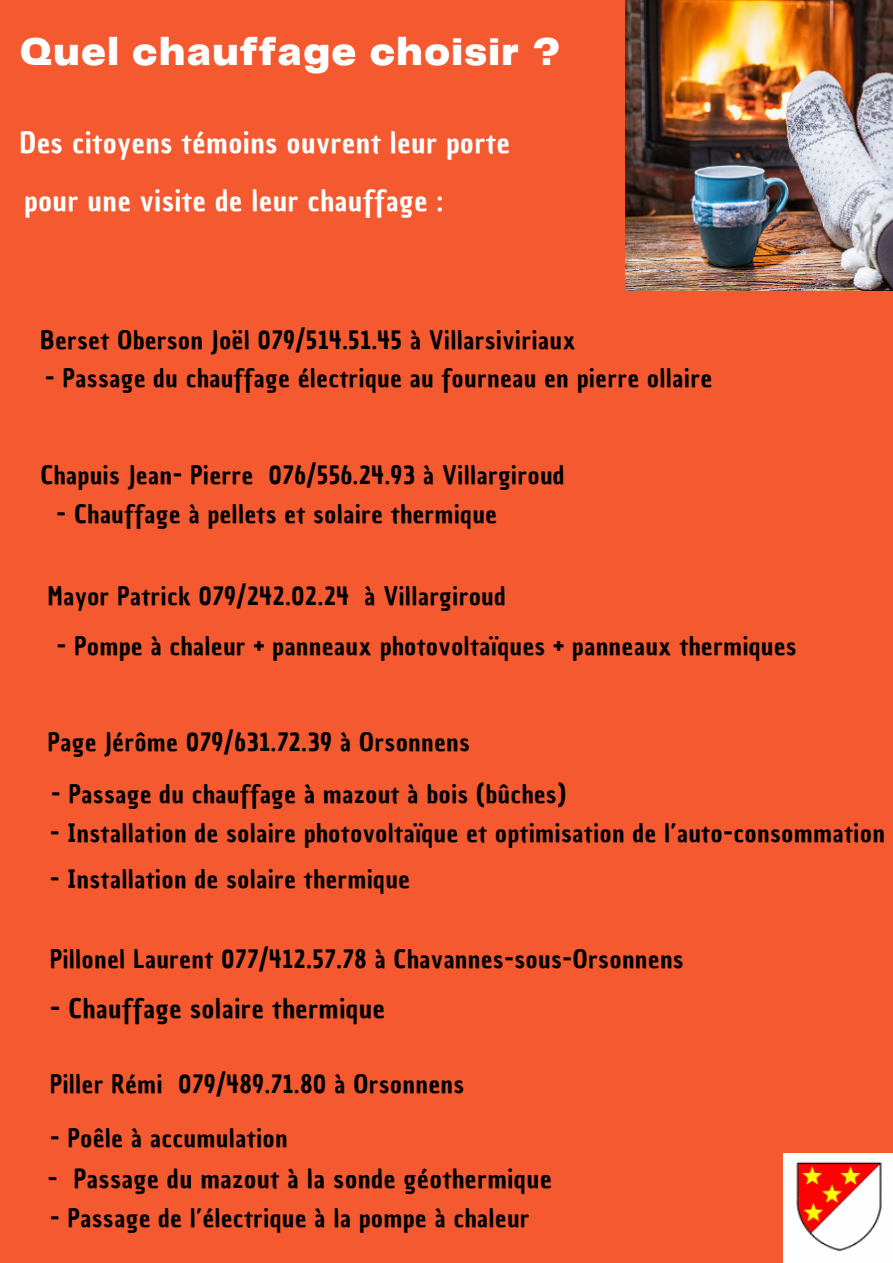
<style>
.page{position:relative;width:893px;height:1263px;background:#f4592f}
.page>*{position:absolute;margin:0;border:0;box-sizing:border-box;transform-origin:0 0}
.t1{font:900 40.28px "Telegraf";letter-spacing:.035em;color:#fff}
.t2{font:28.5px/57.4px "Chau Philomene One";letter-spacing:.035em;color:#fff}
.t3{font:26.25px "Chau Philomene One";letter-spacing:.035em;color:#000}
.t4{font:25.5px "Chau Philomene One";letter-spacing:.035em;color:#000}
.t5{font:24.75px "Chau Philomene One";letter-spacing:.035em;color:#000}
</style>
<div class="page">
<img style="left:626px;top:0;width:267px;height:290px">
<img style="left:784px;top:1154px;width:109px;height:109px">
<h1 class="t1" style="left:20px;top:35px;width:542px">Quel chauffage choisir ?</h1>
<p class="t2" style="left:20px;top:115px;width:491px">Des citoyens témoins ouvrent leur porte pour une visite de leur chauffage :</p>
<p class="t5" style="left:41px;top:323px;width:536px">Berset Oberson Joël 079/514.51.45 à Villarsiviriaux</p>
<p class="t5" style="left:45px;top:361px;width:668px">- Passage du chauffage électrique au fourneau en pierre ollaire</p>
<p class="t5" style="left:41px;top:458px;width:525px">Chapuis Jean- Pierre 076/556.24.93 à Villargiroud</p>
<p class="t5" style="left:57px;top:497px;width:442px">- Chauffage à pellets et solaire thermique</p>
<p class="t5" style="left:48px;top:580px;width:459px">Mayor Patrick 079/242.02.24 à Villargiroud</p>
<p class="t5" style="left:57px;top:629px;width:741px">- Pompe à chaleur + panneaux photovoltaïques + panneaux thermiques</p>
<p class="t5" style="left:48px;top:726px;width:423px">Page Jérôme 079/631.72.39 à Orsonnens</p>
<p class="t5" style="left:51px;top:777px;width:516px">- Passage du chauffage à mazout à bois (bûches)</p>
<p class="t5" style="left:50px;top:816px;width:836px">- Installation de solaire photovoltaïque et optimisation de l’auto-consommation</p>
<p class="t5" style="left:50px;top:863px;width:361px">- Installation de solaire thermique</p>
<p class="t5" style="left:50px;top:942px;width:635px">Pillonel Laurent 077/412.57.78 à Chavannes-sous-Orsonnens</p>
<p class="t3" style="left:50px;top:991px;width:336px">- Chauffage solaire thermique</p>
<p class="t5" style="left:50px;top:1067px;width:415px">Piller Rémi 079/489.71.80 à Orsonnens</p>
<p class="t5" style="left:50px;top:1122px;width:239px">- Poêle à accumulation</p>
<p class="t4" style="left:48px;top:1161px;width:505px">- Passage du mazout à la sonde géothermique</p>
<p class="t5" style="left:50px;top:1202px;width:481px">- Passage de l’électrique à la pompe à chaleur</p>
</div>
